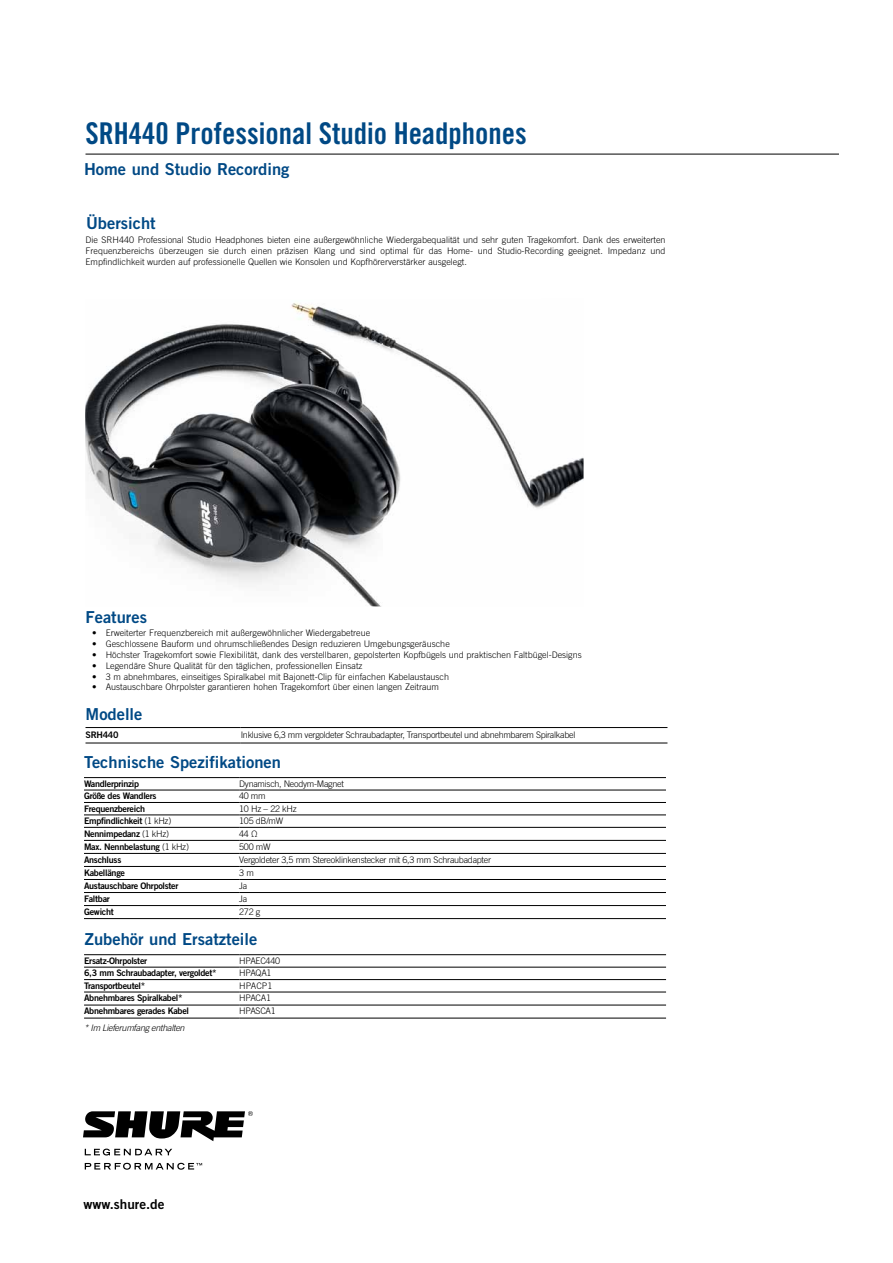
<style>
.page{position:relative;width:893px;height:1263px;background:#fff}
.page>*{position:absolute;margin:0;border:0;box-sizing:border-box;transform-origin:0 0}
.t1{font:30px "Trade Gothic LT Std Bd Cn 20";color:#004985}
.t2{font:16.5px "Trade Gothic LT Std Bd 2";color:#004985}
.t3{font:13.5px "Trade Gothic LT Std Bd 2";color:#000}
.t4{font:300 9px/10.8px "Trade Gothic LT Std";color:#000;text-align:justify}
.t5{font:9px "Trade Gothic LT Std Bd 2";letter-spacing:-.03em;color:#000}
.t6{font:300 9px "Trade Gothic LT Std";letter-spacing:-.03em;color:#000}
.t7{font:italic 300 9px "Trade Gothic LT Std";letter-spacing:-.03em;color:#000}
.s1{font-family:"Trade Gothic LT Std";font-weight:300}
</style>
<div class="page">
<img style="left:85px;top:303px;width:499px;height:303px">
<hr style="left:86px;top:154px;width:753px;height:1px;background:#000">
<hr style="left:84px;top:815px;width:155px;height:1px;background:#000">
<hr style="left:239px;top:815px;width:427px;height:1px;background:#000">
<hr style="left:84px;top:827px;width:155px;height:1px;background:#000">
<hr style="left:84px;top:840px;width:155px;height:1px;background:#000">
<hr style="left:239px;top:827px;width:427px;height:1px;background:#000">
<hr style="left:239px;top:840px;width:427px;height:1px;background:#000">
<hr style="left:84px;top:853px;width:155px;height:1px;background:#000">
<hr style="left:239px;top:853px;width:427px;height:1px;background:#000">
<hr style="left:84px;top:866px;width:155px;height:1px;background:#000">
<hr style="left:239px;top:866px;width:427px;height:1px;background:#000">
<hr style="left:84px;top:879px;width:155px;height:1px;background:#000">
<hr style="left:239px;top:879px;width:427px;height:1px;background:#000">
<hr style="left:84px;top:892px;width:155px;height:1px;background:#000">
<hr style="left:239px;top:892px;width:427px;height:1px;background:#000">
<hr style="left:84px;top:905px;width:155px;height:1px;background:#000">
<hr style="left:239px;top:905px;width:427px;height:1px;background:#000">
<hr style="left:84px;top:918px;width:155px;height:1px;background:#000">
<hr style="left:239px;top:918px;width:427px;height:1px;background:#000">
<hr style="left:84px;top:777px;width:155px;height:1px;background:#000">
<hr style="left:239px;top:777px;width:427px;height:1px;background:#000">
<hr style="left:84px;top:790px;width:155px;height:1px;background:#000">
<hr style="left:239px;top:790px;width:427px;height:1px;background:#000">
<hr style="left:84px;top:802px;width:155px;height:1px;background:#000">
<hr style="left:239px;top:802px;width:427px;height:1px;background:#000">
<hr style="left:86px;top:727px;width:155px;height:1px;background:#000">
<hr style="left:241px;top:727px;width:426px;height:1px;background:#000">
<hr style="left:86px;top:743px;width:155px;height:1px;background:#000">
<hr style="left:241px;top:743px;width:426px;height:1px;background:#000">
<hr style="left:84px;top:979px;width:155px;height:1px;background:#000">
<hr style="left:239px;top:979px;width:427px;height:1px;background:#000">
<hr style="left:84px;top:992px;width:155px;height:1px;background:#000">
<hr style="left:239px;top:992px;width:427px;height:1px;background:#000">
<hr style="left:84px;top:1005px;width:155px;height:1px;background:#000">
<hr style="left:239px;top:1005px;width:427px;height:1px;background:#000">
<hr style="left:84px;top:1018px;width:155px;height:1px;background:#000">
<hr style="left:239px;top:1018px;width:427px;height:1px;background:#000">
<hr style="left:84px;top:954px;width:155px;height:1px;background:#000">
<hr style="left:239px;top:954px;width:427px;height:1px;background:#000">
<hr style="left:84px;top:967px;width:155px;height:1px;background:#000">
<hr style="left:239px;top:967px;width:427px;height:1px;background:#000">
<svg style="left:83px;top:1111px;width:170px;height:30px"></svg>
<svg style="left:85px;top:1148px;width:87px;height:7px"></svg>
<svg style="left:85px;top:1163px;width:117px;height:7px"></svg>
<h1 class="t1" style="left:86px;top:115px;width:443px">SRH440 Professional Studio Headphones</h1>
<h2 class="t2" style="left:84px;top:159px;width:207px">Home und Studio Recording</h2>
<h2 class="t2" style="left:86px;top:213px;width:71px">Übersicht</h2>
<p class="t4" style="left:86px;top:234px;width:582px">Die SRH440 Professional Studio Headphones bieten eine außergewöhnliche Wiedergabequalität und sehr guten Tragekomfort. Dank des erweiterten Frequenzbereichs überzeugen sie durch einen präzisen Klang und sind optimal für das Home- und Studio-Recording geeignet. Impedanz und Empfindlichkeit wurden auf professionelle Quellen wie Konsolen und Kopfhörerverstärker ausgelegt.</p>
<h2 class="t2" style="left:86px;top:607px;width:63px">Features</h2>
<p class="t4" style="left:92px;top:627px;width:280px">• Erweiterter Frequenzbereich mit außergewöhnlicher Wiedergabetreue</p>
<p class="t4" style="left:92px;top:638px;width:359px">• Geschlossene Bauform und ohrumschließendes Design reduzieren Umgebungsgeräusche</p>
<p class="t4" style="left:92px;top:649px;width:491px">• Höchster Tragekomfort sowie Flexibilität, dank des verstellbaren, gepolsterten Kopfbügels und praktischen Faltbügel-Designs</p>
<p class="t4" style="left:92px;top:660px;width:272px">• Legendäre Shure Qualität für den täglichen, professionellen Einsatz</p>
<p class="t4" style="left:92px;top:671px;width:358px">• 3 m abnehmbares, einseitiges Spiralkabel mit Bajonett-Clip für einfachen Kabelaustausch</p>
<p class="t4" style="left:92px;top:682px;width:348px">• Austauschbare Ohrpolster garantieren hohen Tragekomfort über einen langen Zeitraum</p>
<h2 class="t2" style="left:86px;top:703px;width:58px">Modelle</h2>
<p class="t5" style="left:86px;top:729px;width:35px">SRH440</p>
<p class="t6" style="left:241px;top:730px;width:336px">Inklusive 6,3 mm vergoldeter Schraubadapter, Transportbeutel und abnehmbarem Spiralkabel</p>
<h2 class="t2" style="left:84px;top:752px;width:198px">Technische Spezifikationen</h2>
<p class="t5" style="left:84px;top:778px;width:57px">Wandlerprinzip</p>
<p class="t6" style="left:239px;top:778px;width:106px">Dynamisch, Neodym-Magnet</p>
<p class="t5" style="left:84px;top:790px;width:74px">Größe des Wandlers</p>
<p class="t4" style="left:239px;top:790px;width:28px">40 mm</p>
<p class="t5" style="left:84px;top:803px;width:63px">Frequenzbereich</p>
<p class="t4" style="left:239px;top:803px;width:59px">10 Hz – 22 kHz</p>
<p class="t5" style="left:84px;top:815px;width:89px">Empfindlichkeit <span class="s1">(1 kHz)</span></p>
<p class="t4" style="left:239px;top:815px;width:46px">105 dB/mW</p>
<p class="t5" style="left:84px;top:828px;width:87px">Nennimpedanz <span class="s1">(1 kHz)</span></p>
<p class="t4" style="left:239px;top:828px;width:20px">44 Ω</p>
<p class="t5" style="left:84px;top:841px;width:106px">Max. Nennbelastung <span class="s1">(1 kHz)</span></p>
<p class="t4" style="left:239px;top:841px;width:33px">500 mW</p>
<p class="t5" style="left:84px;top:854px;width:39px">Anschluss</p>
<p class="t6" style="left:239px;top:854px;width:253px">Vergoldeter 3,5 mm Stereoklinkenstecker mit 6,3 mm Schraubadapter</p>
<p class="t5" style="left:84px;top:867px;width:43px">Kabellänge</p>
<p class="t4" style="left:239px;top:867px;width:16px">3 m</p>
<p class="t5" style="left:84px;top:880px;width:96px">Austauschbare Ohrpolster</p>
<p class="t4" style="left:239px;top:880px;width:10px">Ja</p>
<p class="t5" style="left:84px;top:893px;width:27px">Faltbar</p>
<p class="t4" style="left:239px;top:893px;width:10px">Ja</p>
<p class="t5" style="left:84px;top:906px;width:31px">Gewicht</p>
<p class="t4" style="left:239px;top:906px;width:23px">272 g</p>
<h2 class="t2" style="left:85px;top:928px;width:174px">Zubehör und Ersatzteile</h2>
<p class="t5" style="left:84px;top:955px;width:65px">Ersatz-Ohrpolster</p>
<p class="t6" style="left:239px;top:955px;width:42px">HPAEC440</p>
<p class="t5" style="left:84px;top:967px;width:134px">6,3 mm Schraubadapter, vergoldet*</p>
<p class="t4" style="left:239px;top:968px;width:34px">HPAQA1</p>
<p class="t5" style="left:84px;top:980px;width:63px">Transportbeutel*</p>
<p class="t4" style="left:239px;top:980px;width:35px">HPACP1</p>
<p class="t5" style="left:84px;top:992px;width:100px">Abnehmbares Spiralkabel*</p>
<p class="t4" style="left:239px;top:992px;width:33px">HPACA1</p>
<p class="t5" style="left:84px;top:1005px;width:107px">Abnehmbares gerades Kabel</p>
<p class="t6" style="left:239px;top:1006px;width:38px">HPASCA1</p>
<p class="t7" style="left:84px;top:1022px;width:102px">* Im Lieferumfang enthalten</p>
<h3 class="t3" style="left:83px;top:1196px;width:83px">www.shure.de</h3>
</div>
